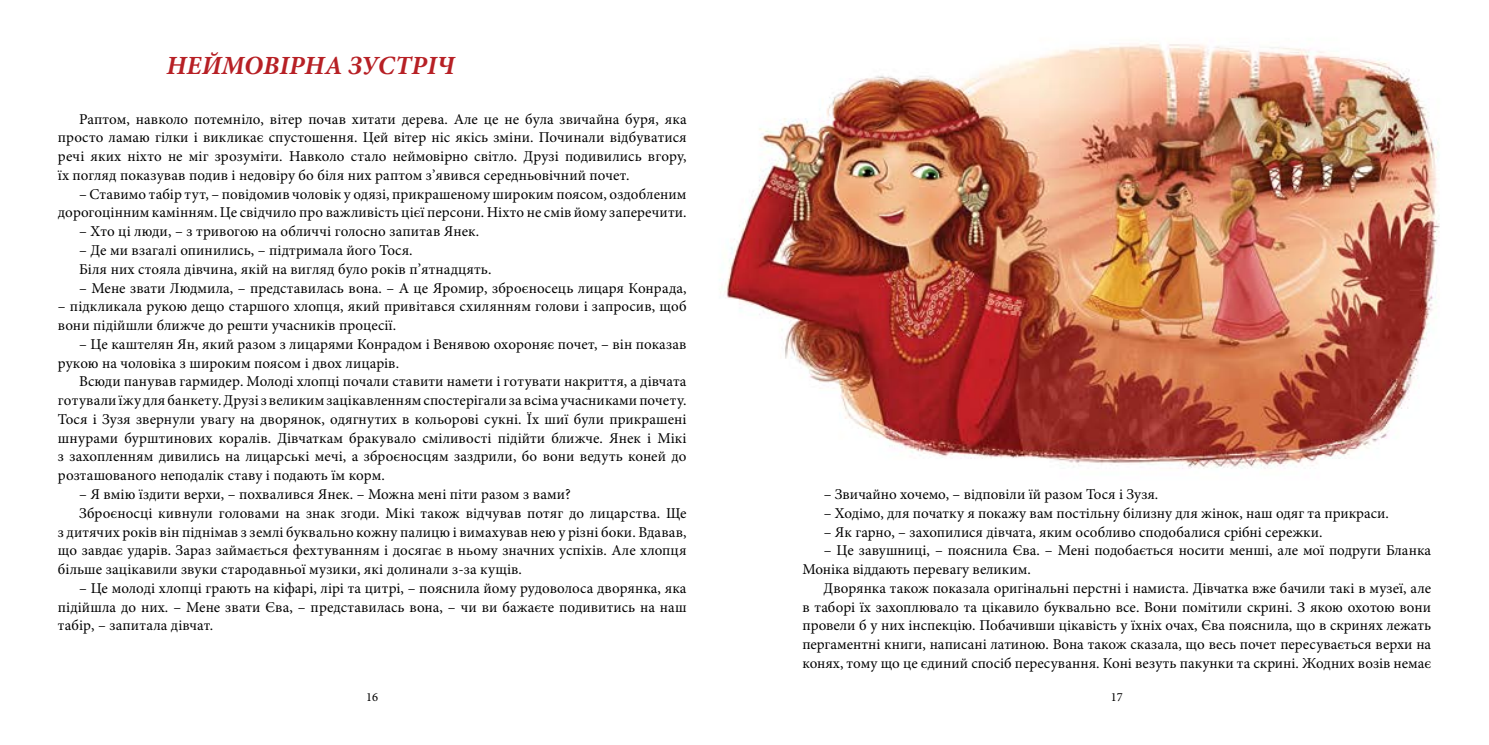
<style>
.page{position:relative;width:1489px;height:745px;background:#fff}
.page>*{position:absolute;margin:0;border:0;box-sizing:border-box;transform-origin:0 0}
.t1{font:italic 700 26.25px "Minion Pro";color:#b72025}
.t2{font:15px/18.8px "Minion Pro";letter-spacing:.005em;color:#000;text-align:justify}
.t3{font:12.5px "Minion Pro";color:#000}
</style>
<div class="page">
<img style="left:724px;top:43px;width:716px;height:426px">
<h1 class="t1" style="left:167px;top:47px;width:289px">НЕЙМОВІРНА ЗУСТРІЧ</h1>
<p class="t2" style="left:58px;top:109px;width:630px;text-indent:21px">Раптом, навколо потемніло, вітер почав хитати дерева. Але це не була звичайна буря, яка просто ламаю гілки і викликає спустошення. Цей вітер ніс якісь зміни. Починали відбуватися речі яких ніхто не міг зрозуміти. Навколо стало неймовірно світло. Друзі подивились вгору, їх погляд показував подив і недовіру бо біля них раптом з’явився середньовічний почет.</p>
<p class="t2" style="left:58px;top:184px;width:630px;text-align:right">– Ставимо табір тут, – повідомив чоловік у одязі, прикрашеному широким поясом, оздобленим дорогоцінним камінням. Це свідчило про важливість цієї персони. Ніхто не смів йому заперечити.</p>
<p class="t2" style="left:79px;top:222px;width:401px">– Хто ці люди, – з тривогою на обличчі голосно запитав Янек.</p>
<p class="t2" style="left:79px;top:241px;width:414px">– Де ми взагалі опинились, – підтримала його Тося.<br>Біля них стояла дівчина, якій на вигляд було років п’ятнадцять.</p>
<p class="t2" style="left:79px;top:278px;width:609px">– Мене звати Людмила, – представилась вона. – А це Яромир, зброєносець лицаря Конрада,</p>
<p class="t2" style="left:58px;top:297px;width:630px">– підкликала рукою дещо старшого хлопця, який привітався схилянням голови і запросив, щоб вони підійшли ближче до решти учасників процесії.</p>
<p class="t2" style="left:58px;top:334px;width:630px;text-indent:21px">– Це каштелян Ян, який разом з лицарями Конрадом і Венявою охороняє почет, – він показав рукою на чоловіка з широким поясом і двох лицарів.</p>
<p class="t2" style="left:58px;top:372px;width:630px;text-indent:21px">Всюди панував гармидер. Молоді хлопці почали ставити намети і готувати накриття, а дівчата готували їжу для банкету. Друзі з великим зацікавленням спостерігали за всіма учасниками почету.<br>Тося і Зузя звернули увагу на дворянок, одягнутих в кольорові сукні. Їх шиї були прикрашені шнурами бурштинових коралів. Дівчаткам бракувало сміливості підійти ближче. Янек і Мікі з захопленням дивились на лицарські мечі, а зброєносцям заздрили, бо вони ведуть коней до розташованого неподалік ставу і подають їм корм.</p>
<p class="t2" style="left:79px;top:484px;width:493px">– Я вмію їздити верхи, – похвалився Янек. – Можна мені піти разом з вами?</p>
<p class="t2" style="left:79px;top:503px;width:609px">Зброєносці кивнули головами на знак згоди. Мікі також відчував потяг до лицарства. Ще</p>
<p class="t2" style="left:58px;top:522px;width:630px">з дитячих років він піднімав з землі буквально кожну палицю і вимахував нею у різні боки. Вдавав,</p>
<p class="t2" style="left:58px;top:541px;width:630px">що завдає ударів. Зараз займається фехтуванням і досягає в ньому значних успіхів. Але хлопця</p>
<p class="t2" style="left:58px;top:559px;width:465px">більше зацікавили звуки стародавньої музики, які долинали з-за кущів.</p>
<p class="t2" style="left:58px;top:578px;width:630px;text-indent:21px">– Це молоді хлопці грають на кіфарі, лірі та цитрі, – пояснила йому рудоволоса дворянка, яка підійшла до них. – Мене звати Єва, – представилась вона, – чи ви бажаєте подивитись на наш табір, – запитала дівчат.</p>
<p class="t2" style="left:823px;top:484px;width:336px">– Звичайно хочемо, – відповіли їй разом Тося і Зузя.</p>
<p class="t2" style="left:823px;top:503px;width:566px">– Ходімо, для початку я покажу вам постільну білизну для жінок, наш одяг та прикраси.</p>
<p class="t2" style="left:823px;top:522px;width:500px">– Як гарно, – захопилися дівчата, яким особливо сподобалися срібні сережки.</p>
<p class="t2" style="left:802px;top:541px;width:630px;text-indent:21px">– Це завушниці, – пояснила Єва. – Мені подобається носити менші, але мої подруги Бланка<br>Моніка віддають перевагу великим.</p>
<p class="t2" style="left:802px;top:578px;width:630px;text-indent:21px">Дворянка також показала оригінальні перстні і намиста. Дівчатка вже бачили такі в музеї, але в таборі їх захоплювало та цікавило буквально все. Вони помітили скрині. З якою охотою вони провели б у них інспекцію. Побачивши цікавість у їхніх очах, Єва пояснила, що в скринях лежать пергаментні книги, написані латиною. Вона також сказала, що весь почет пересувається верхи на конях, тому що це єдиний спосіб пересування. Коні везуть пакунки та скрині. Жодних возів немає</p>
<p class="t3" style="left:366px;top:688px;width:14px">16</p>
<p class="t3" style="left:1110px;top:688px;width:13px">17</p>
</div>
